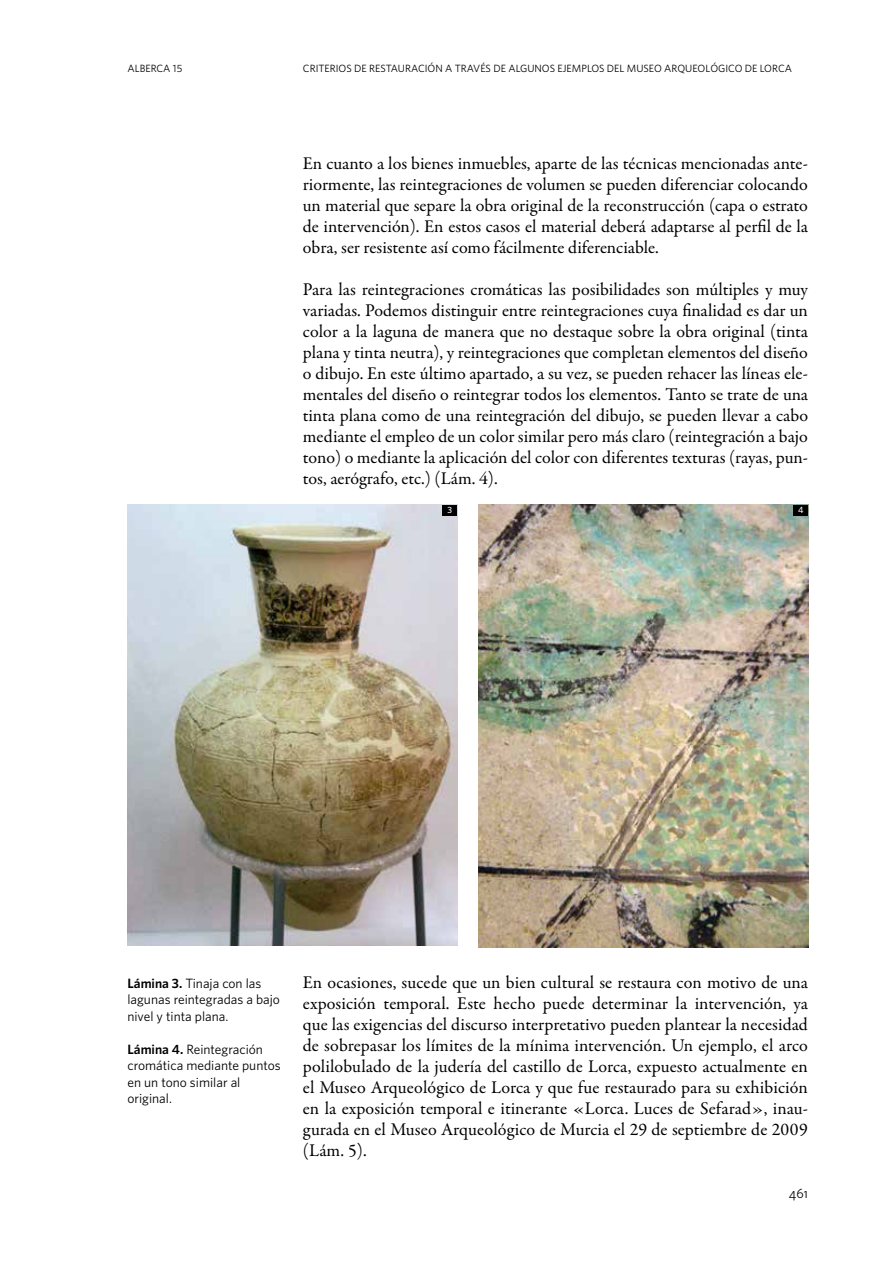
<style>
.page{position:relative;width:893px;height:1263px;background:#fff}
.page>*{position:absolute;margin:0;border:0;box-sizing:border-box;transform-origin:0 0}
.t1{font:18px/21px "Garamond Premr Pro";color:#000;text-align:justify}
.t2{font:13.5px/16.5px "Whitney HTF";color:#000}
.t3{font:13.5px "Whitney HTF Book SC";color:#000}
.t4{font:10.5px "Whitney HTF";color:#000}
.t5{font:500 9px "Whitney HTF";color:#fff}
.s1{font-weight:600}
</style>
<div class="page">
<img style="left:128px;top:505px;width:329px;height:441px">
<img style="left:478px;top:505px;width:330px;height:443px">
<div style="left:442px;top:505px;width:15px;height:10px;background:#000"></div>
<div style="left:793px;top:505px;width:15px;height:10px;background:#000"></div>
<p class="t4" style="left:128px;top:62px;width:56px">ALBERCA 15</p>
<p class="t4" style="left:303px;top:62px;width:491px">CRITERIOS DE RESTAURACIÓN A TRAVÉS DE ALGUNOS EJEMPLOS DEL MUSEO ARQUEOLÓGICO DE LORCA</p>
<p class="t1" style="left:303px;top:153px;width:507px">En cuanto a los bienes inmuebles, aparte de las técnicas mencionadas ante&shy;riormente, las reintegraciones de volumen se pueden diferenciar colocando un material que separe la obra original de la reconstrucción (capa o estrato de intervención). En estos casos el material deberá adaptarse al perfil de la obra, ser resistente así como fácilmente diferenciable.</p>
<p class="t1" style="left:303px;top:279px;width:507px">Para las reintegraciones cromáticas las posibilidades son múltiples y muy variadas. Podemos distinguir entre reintegraciones cuya finalidad es dar un color a la laguna de manera que no destaque sobre la obra original (tinta plana y tinta neutra), y reintegraciones que completan elementos del diseño o dibujo. En este último apartado, a su vez, se pueden rehacer las líneas ele&shy;mentales del diseño o reintegrar todos los elementos. Tanto se trate de una tinta plana como de una reintegración del dibujo, se pueden llevar a cabo mediante el empleo de un color similar pero más claro (reintegración a bajo tono) o mediante la aplicación del color con diferentes texturas (rayas, pun&shy;tos, aerógrafo, etc.) (Lám. 4).</p>
<p class="t5" style="left:447px;top:505px;width:6px">3</p>
<p class="t5" style="left:798px;top:505px;width:7px">4</p>
<p class="t2" style="left:127px;top:974px;width:154px"><span class="s1">Lámina 3.</span> Tinaja con las lagunas reintegradas a bajo nivel y tinta plana.</p>
<p class="t2" style="left:127px;top:1040px;width:155px"><span class="s1">Lámina 4.</span> Reintegración cromática mediante puntos en un tono similar al original.</p>
<p class="t1" style="left:303px;top:972px;width:507px">En ocasiones, sucede que un bien cultural se restaura con motivo de una exposición temporal. Este hecho puede determinar la intervención, ya que las exigencias del discurso interpretativo pueden plantear la necesidad de sobrepasar los límites de la mínima intervención. Un ejemplo, el arco polilobulado de la judería del castillo de Lorca, expuesto actualmente en el Museo Arqueológico de Lorca y que fue restaurado para su exhibición en la exposición temporal e itinerante «Lorca. Luces de Sefarad», inau&shy;gurada en el Museo Arqueológico de Murcia el 29 de septiembre de 2009 (Lám. 5).</p>
<p class="t3" style="left:789px;top:1185px;width:21px">461</p>
</div>
